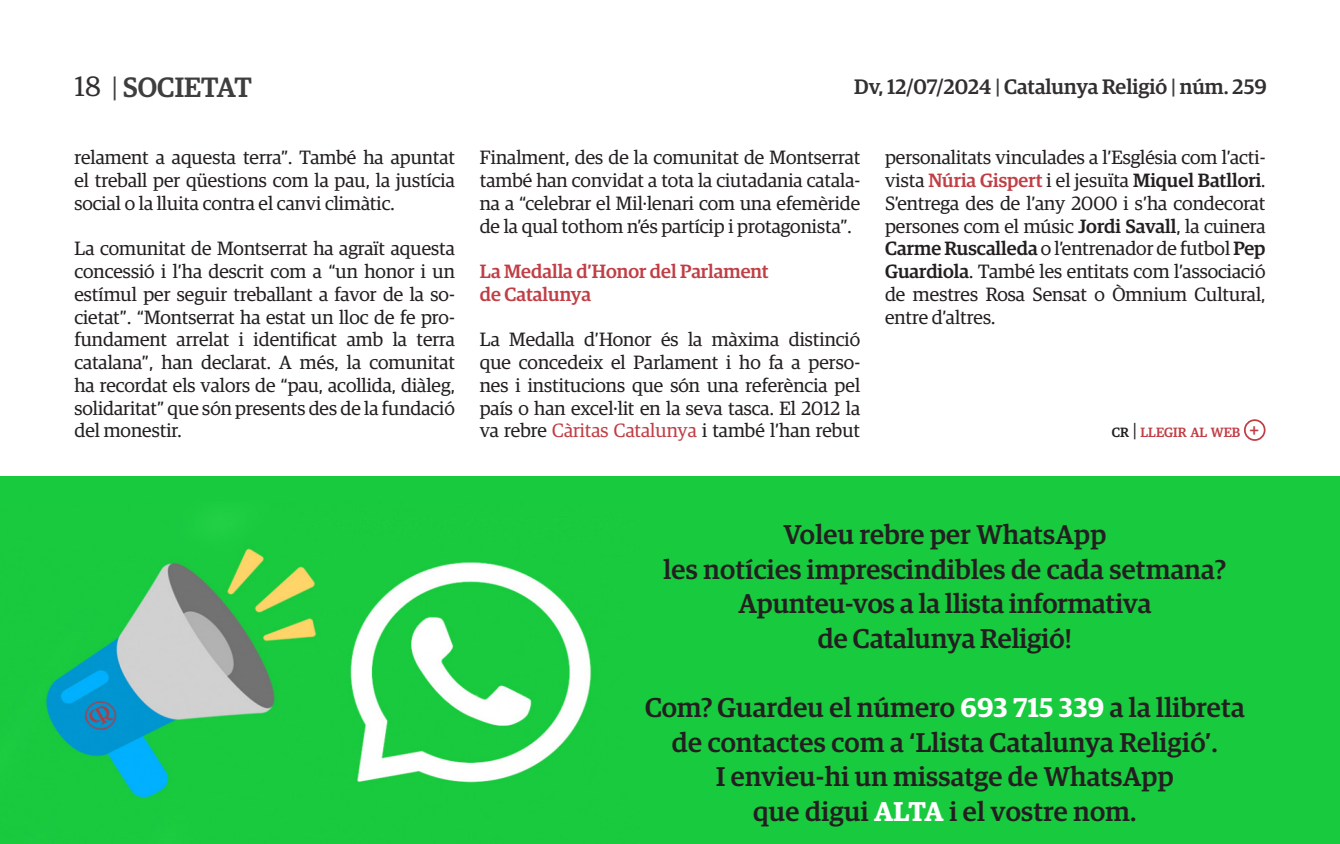
<style>
.page{position:relative;width:1340px;height:844px;background:#fff}
.page>*{position:absolute;margin:0;border:0;box-sizing:border-box;transform-origin:0 0}
.t1{font:500 28px "Guardian Egyp";color:#3e3e3f}
.t2{font:500 27.3px/34.5px "Guardian Egyp";letter-spacing:.01em;color:#231f20;text-align:center}
.t3{font:500 21px "Guardian Egyp";color:#312f30}
.t4{font:19.25px/22.8px "Guardian Egyp";color:#231f20;text-align:justify}
.t5{font:500 19.25px "Guardian Egyp";color:#c03e45}
.t6{font:500 19.25px "Guardian Egyp";color:#c03e45}
.t7{font:500 13.47px "Guardian Egyp";color:#c03e45}
.s1{font-weight:400;color:#312f30}
.s2{font-weight:400}
.s3{color:#3e3e3f}
.s4{color:#c03e45}
.s5{font-weight:500;color:#c03e45}
.s6{font-weight:500}
.s7{color:#231f20}
.s8{font-weight:400;font-size:19.25px;color:#231f20}
.s9{font-weight:600;color:#fff}
</style>
<div class="page">
<div style="left:1243px;top:419px;width:22px;height:22px;border:2px solid #c03e45;border-radius:50%"></div>
<div style="left:0;top:476px;width:1339px;height:367px;background:#18ca3e"></div>
<img style="left:45px;top:548px;width:547px;height:250px">
<h1 class="t1" style="left:74px;top:67px;width:179px"><span class="s1">18</span> <span class="s2">|</span> SOCIETAT</h1>
<p class="t3" style="left:854px;top:71px;width:414px">Dv, 12/07/2024 <span class="s3">|</span> Catalunya Religió <span class="s3">|</span> núm. 259</p>
<p class="t4" style="left:74px;top:145px;width:382px">relament a aquesta terra”. També ha apuntat el treball per qüestions com la pau, la justícia social o la lluita contra el canvi climàtic.</p>
<p class="t4" style="left:74px;top:236px;width:382px">La comunitat de Montserrat ha agraït aquesta concessió i l’ha descrit com a “un honor i un estímul per seguir treballant a favor de la so&shy;cietat”. “Montserrat ha estat un lloc de fe pro&shy;fundament arrelat i identificat amb la terra catalana”, han declarat. A més, la comunitat ha recordat els valors de “pau, acollida, diàleg, solidaritat” que són presents des de la fundació del monestir.</p>
<p class="t4" style="left:480px;top:145px;width:382px">Finalment, des de la comunitat de Montserrat també han convidat a tota la ciutadania catala&shy;na a “celebrar el Mil·lenari com una efemèride de la qual tothom n’és partícip i protagonista”.</p>
<p class="t5" style="left:480px;top:257px;width:290px">La Medalla d’Honor del Parlament</p>
<p class="t5" style="left:480px;top:280px;width:113px">de Catalunya</p>
<p class="t4" style="left:480px;top:327px;width:382px">La Medalla d’Honor és la màxima distinció que concedeix el Parlament i ho fa a perso&shy;nes i institucions que són una referència pel país o han excel·lit en la seva tasca. El 2012 la va rebre <span class="s4">Càritas Catalunya</span> i també l’han rebut</p>
<p class="t4" style="left:885px;top:145px;width:382px">personalitats vinculades a l’Església com l’acti&shy;vista <span class="s5">Núria Gispert</span> i el jesuïta <span class="s6">Miquel Batllori</span>.<br>S’entrega des de l’any 2000 i s’ha condecorat persones com el músic <span class="s6">Jordi Savall</span>, la cuinera <span class="s6">Carme Ruscalleda</span> o l’entrenador de futbol <span class="s6">Pep Guardiola</span>. També les entitats com l’associació de mestres Rosa Sensat o Òmnium Cultural, entre d’altres.</p>
<p class="t7" style="left:1111px;top:422px;width:130px"><span class="s7">CR</span> <span class="s8">|</span> LLEGIR AL WEB</p>
<p class="t6" style="left:1249px;top:416px;width:12px">+</p>
<p class="t2" style="left:663px;top:515px;width:564px">Voleu rebre per WhatsApp<br>les notícies imprescindibles de cada setmana?<br>Apunteu-vos a la llista informativa<br>de Catalunya Religió!</p>
<p class="t2" style="left:645px;top:688px;width:601px">Com? Guardeu el número <span class="s9">693 715 339</span> a la llibreta de contactes com a ‘Llista Catalunya Religió’.<br>I envieu-hi un missatge de WhatsApp<br>que digui <span class="s9">ALTA</span> i el vostre nom.</p>
</div>
